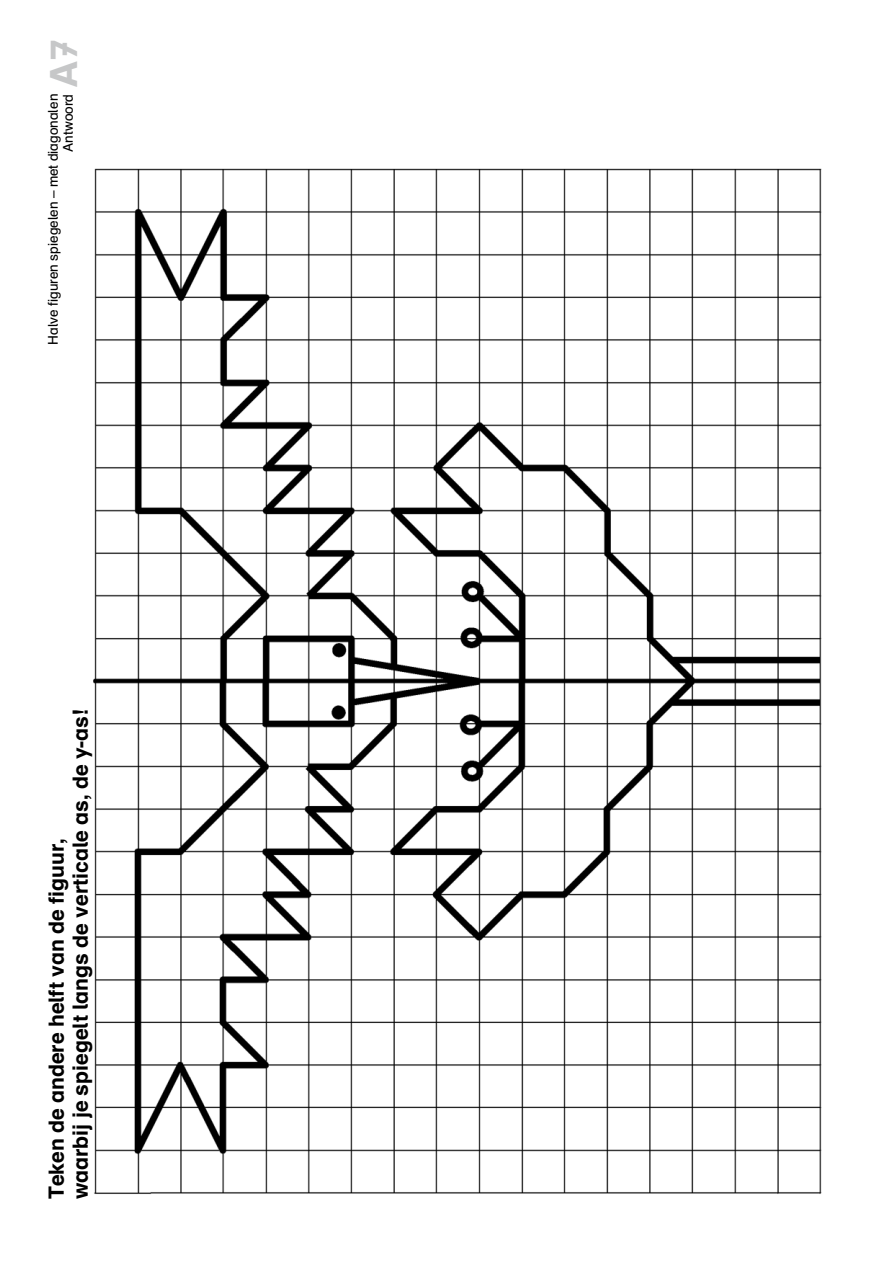
<style>
.page{position:relative;width:893px;height:1263px;background:#fff}
.page>*{position:absolute;margin:0;border:0;box-sizing:border-box;transform-origin:0 0}
.t1{font:700 37.5px "Mathebuch MD";color:#c6c7c8}
.t2{font:700 21px/24px "Mathebuch MD";color:#000}
.t3{font:13.5px/15px "Mathebuch MD";color:#000;text-align:right}
</style>
<div class="page">
<img style="left:93px;top:168px;width:729px;height:1026px">
<h1 class="t1" style="left:40px;top:88px;width:50px;rotate:-90deg">A7</h1>
<p class="t3" style="left:45px;top:344px;width:252px;rotate:-90deg">Halve figuren spiegelen – met diagonalen<br>Antwoord</p>
<p class="t2" style="left:44px;top:1199px;width:492px;rotate:-90deg">Teken de andere helft van de figuur,<br>waarbij je spiegelt langs de verticale as, de y-as!</p>
</div>
